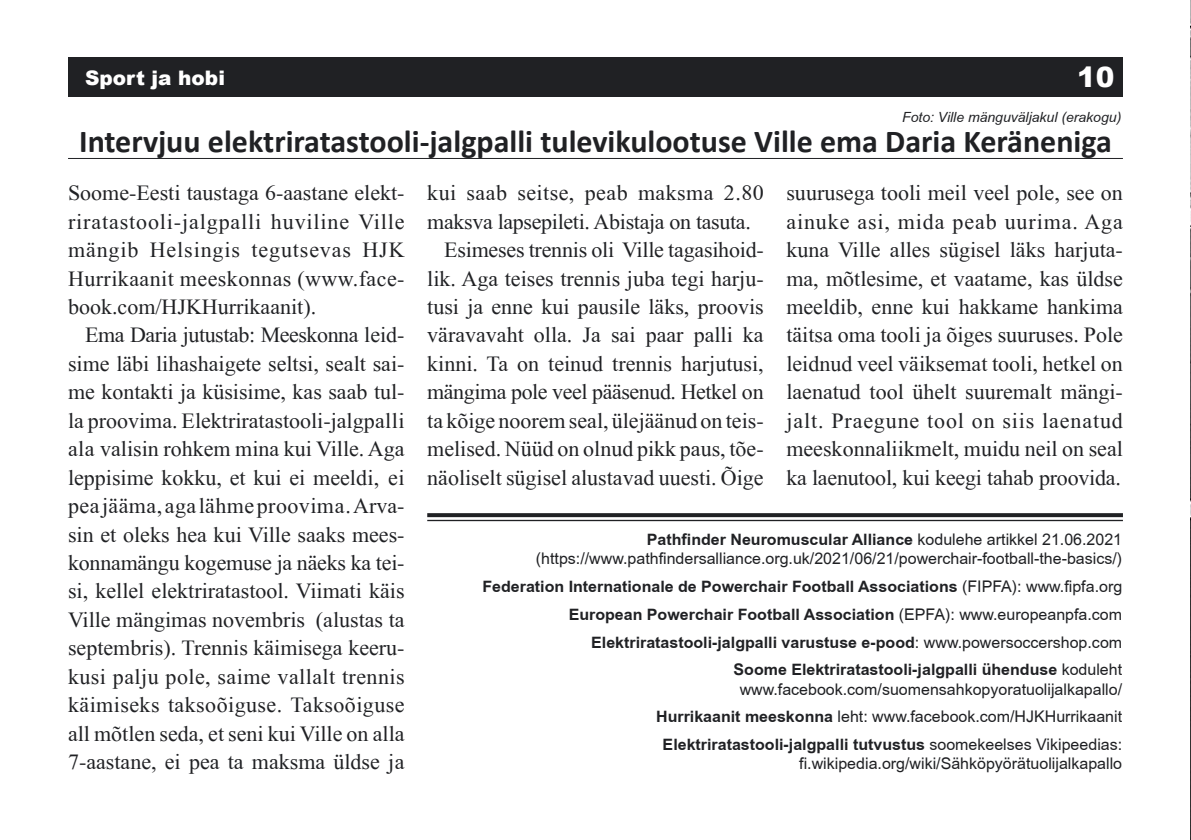
<style>
.page{position:relative;width:1191px;height:840px;background:#fff}
.page>*{position:absolute;margin:0;border:0;box-sizing:border-box;transform-origin:0 0}
.t1{font:700 32px "Calibri";color:#202124}
.t2{font:900 28px "Arial";color:#fff}
.t3{font:22px/28.4px "EE Times New Roman";color:#202124;text-align:justify}
.t4{font:22px "EE Times New Roman";letter-spacing:-.02em;color:#202124}
.t5{font:22px "EE Times New Roman";letter-spacing:.02em;color:#202124}
.t6{font:900 20px "Arial";color:#fff}
.t7{font:16px/27.8px "EE Arial";color:#202124;text-align:right}
.t8{font:700 16px/27.8px "EE Arial";color:#202124;text-align:right}
.t9{font:italic 14px "EE Arial";color:#202124}
.s1{font-weight:700}
.s2{font-weight:400}
</style>
<div class="page">
<div style="left:68px;top:57px;width:1055px;height:39px;background:#202124"></div>
<hr style="left:68px;top:158px;width:1055px;height:1px;background:#202124">
<img style="left:1190px;top:0;width:1px;height:839px">
<svg style="left:427px;top:513px;width:696px;height:4px;background:#28292c"></svg>
<hr style="left:427px;top:519px;width:696px;height:2px;background:#202124">
<p class="t6" style="left:85px;top:64px;width:141px">Sport ja hobi</p>
<p class="t2" style="left:1077px;top:56px;width:39px">10</p>
<p class="t9" style="left:902px;top:109px;width:221px">Foto: Ville mänguväljakul (erakogu)</p>
<h1 class="t1" style="left:79px;top:121px;width:1034px">Intervjuu elektriratastooli-jalgpalli tulevikulootuse Ville ema Daria Keräneniga</h1>
<p class="t3" style="left:68px;top:179px;width:338px">Soome-Eesti taustaga 6-aastane elekt&shy;riratastooli-jalgpalli huviline Ville mängib Helsingis tegutsevas HJK Hurrikaanit meeskonnas (www.face&shy;book.com/HJKHurrikaanit).</p>
<p class="t3" style="left:68px;top:321px;width:338px;text-indent:17px">Ema Daria jutustab: Meeskonna leid&shy;sime läbi lihashaigete seltsi, sealt sai&shy;me kontakti ja küsisime, kas saab tul&shy;la proovima. Elektriratastooli-jalgpalli ala valisin rohkem mina kui Ville. Aga leppisime kokku, et kui ei meeldi, ei pea jääma, aga lähme proovima. Arva&shy;sin et oleks hea kui Ville saaks mees&shy;konnamängu kogemuse ja näeks ka tei&shy;si, kellel elektriratastool. Viimati käis Ville mängimas novembris (alustas ta septembris). Trennis käimisega keeru&shy;kusi palju pole, saime vallalt trennis käimiseks taksoõiguse. Taksoõiguse all mõtlen seda, et seni kui Ville on alla 7-aastane, ei pea ta maksma üldse ja</p>
<p class="t5" style="left:427px;top:181px;width:338px">kui saab seitse, peab maksma 2.80</p>
<p class="t3" style="left:427px;top:207px;width:325px">maksva lapsepileti. Abistaja on tasuta.</p>
<p class="t3" style="left:444px;top:235px;width:321px">Esimeses trennis oli Ville tagasihoid-</p>
<p class="t3" style="left:427px;top:264px;width:338px">lik. Aga teises trennis juba tegi harju-</p>
<p class="t3" style="left:427px;top:292px;width:338px">tusi ja enne kui pausile läks, proovis</p>
<p class="t3" style="left:427px;top:321px;width:338px">väravavaht olla. Ja sai paar palli ka</p>
<p class="t3" style="left:427px;top:349px;width:338px">kinni. Ta on teinud trennis harjutusi,</p>
<p class="t4" style="left:427px;top:380px;width:338px">mängima pole veel pääsenud. Hetkel on</p>
<p class="t3" style="left:427px;top:406px;width:338px">ta kõige noorem seal, ülejäänud on teis-</p>
<p class="t3" style="left:427px;top:434px;width:338px">melised. Nüüd on olnud pikk paus, tõe-</p>
<p class="t3" style="left:427px;top:463px;width:338px">näoliselt sügisel alustavad uuesti. Õige</p>
<p class="t3" style="left:786px;top:179px;width:338px">suurusega tooli meil veel pole, see on ainuke asi, mida peab uurima. Aga kuna Ville alles sügisel läks harjuta&shy;ma, mõtlesime, et vaatame, kas üldse meeldib, enne kui hakkame hankima täitsa oma tooli ja õiges suuruses. Pole leidnud veel väiksemat tooli, hetkel on laenatud tool ühelt suuremalt mängi&shy;jalt. Praegune tool on siis laenatud meeskonnaliikmelt, muidu neil on seal ka laenutool, kui keegi tahab proovida.</p>
<p class="t7" style="left:536px;top:529px;width:588px;line-height:19.2px"><span class="s1">Pathfinder Neuromuscular Alliance</span> kodulehe artikkel 21.06.2021 (https://www.pathfindersalliance.org.uk/2021/06/21/powerchair-football-the-basics/)</p>
<p class="t8" style="left:482px;top:572px;width:641px">Federation Internationale de Powerchair Football Associations <span class="s2">(FIPFA): www.fipfa.org </span>European Powerchair Football Association <span class="s2">(EPFA): www.europeanpfa.com </span>Elektriratastooli-jalgpalli varustuse e-pood<span class="s2">: www.powersoccershop.com<br></span>Soome Elektriratastooli-jalgpalli ühenduse <span class="s2">koduleht</span></p>
<p class="t7" style="left:656px;top:674px;width:467px">www.facebook.com/suomensahkopyoratuolijalkapallo/<br><span class="s1">Hurrikaanit meeskonna</span> leht: www.facebook.com/HJKHurrikaanit<br><span class="s1">Elektriratastooli-jalgpalli tutvustus</span> soomekeelses Vikipeedias:</p>
<p class="t7" style="left:799px;top:749px;width:324px">fi.wikipedia.org/wiki/Sähköpyörätuolijalkapallo</p>
</div>
